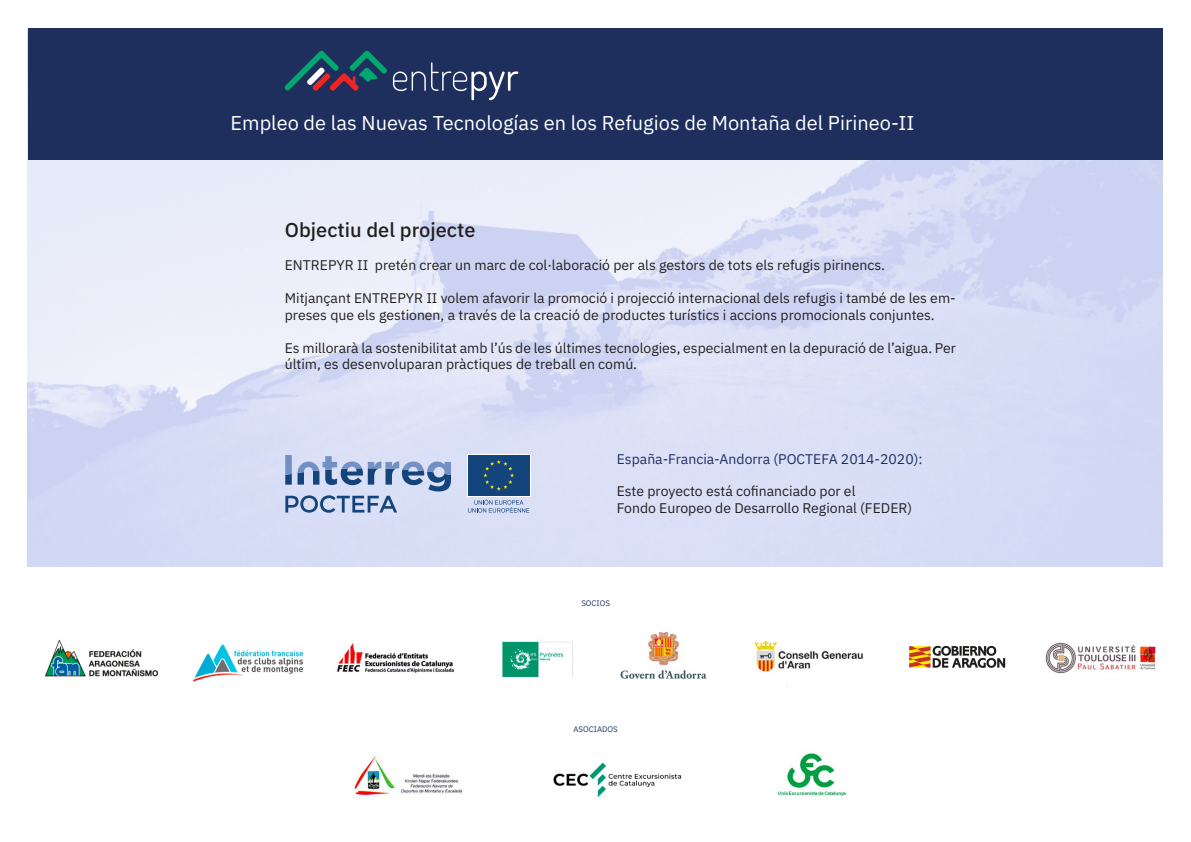
<style>
.page{position:relative;width:1191px;height:842px;background:#fff}
.page>*{position:absolute;margin:0;border:0;box-sizing:border-box;transform-origin:0 0}
.t1{font:20px "IBM Plex Sans";color:#fff}
.t2{font:500 20px "IBM Plex Sans";color:#231f20}
.t3{font:14px/16.8px "IBM Plex Sans";color:#231f20}
.t4{font:14px "IBM Plex Sans";color:#1e2f5e}
.t5{font:8px "IBM Plex Sans";color:#1e2f5e}
</style>
<div class="page">
<img style="left:354px;top:753px;width:492px;height:44px">
<img style="left:45px;top:631px;width:1111px;height:56px">
<img style="left:28px;top:159px;width:1134px;height:407px">
<div style="left:28px;top:28px;width:1134px;height:131px;background:#1e2f5e"></div>
<svg style="left:284px;top:51px;width:103px;height:40px"></svg>
<svg style="left:393px;top:62px;width:125px;height:38px"></svg>
<svg style="left:285px;top:455px;width:166px;height:58px;background:#a5b5d6"></svg>
<svg style="left:467px;top:454px;width:63px;height:43px"></svg>
<div style="left:468px;top:455px;width:61px;height:41px;background:#14447c"></div>
<svg style="left:483px;top:460px;width:31px;height:31px"></svg>
<svg style="left:468px;top:499px;width:61px;height:14px"></svg>
<h1 class="t1" style="left:230px;top:107px;width:685px">Empleo de las Nuevas Tecnologías en los Refugios de Montaña del Pirineo-II</h1>
<h1 class="t2" style="left:285px;top:215px;width:192px">Objectiu del projecte</h1>
<p class="t3" style="left:285px;top:256px;width:602px">ENTREPYR II pretén crear un marc de col·laboració per als gestors de tots els refugis pirinencs.</p>
<p class="t3" style="left:285px;top:288px;width:672px">Mitjançant ENTREPYR II volem afavorir la promoció i projecció internacional dels refugis i també de les em&shy;preses que els gestionen, a través de la creació de productes turístics i accions promocionals conjuntes.</p>
<p class="t3" style="left:285px;top:338px;width:672px">Es millorarà la sostenibilitat amb l’ús de les últimes tecnologies, especialment en la depuració de l’aigua. Per últim, es desenvoluparan pràctiques de treball en comú.</p>
<p class="t4" style="left:617px;top:448px;width:307px">España-Francia-Andorra (POCTEFA 2014-2020):</p>
<p class="t3" style="left:617px;top:482px;width:297px">Este proyecto está cofinanciado por el<br>Fondo Europeo de Desarrollo Regional (FEDER)</p>
<p class="t5" style="left:581px;top:597px;width:30px">SOCIOS</p>
<p class="t5" style="left:573px;top:723px;width:46px">ASOCIADOS</p>
</div>
